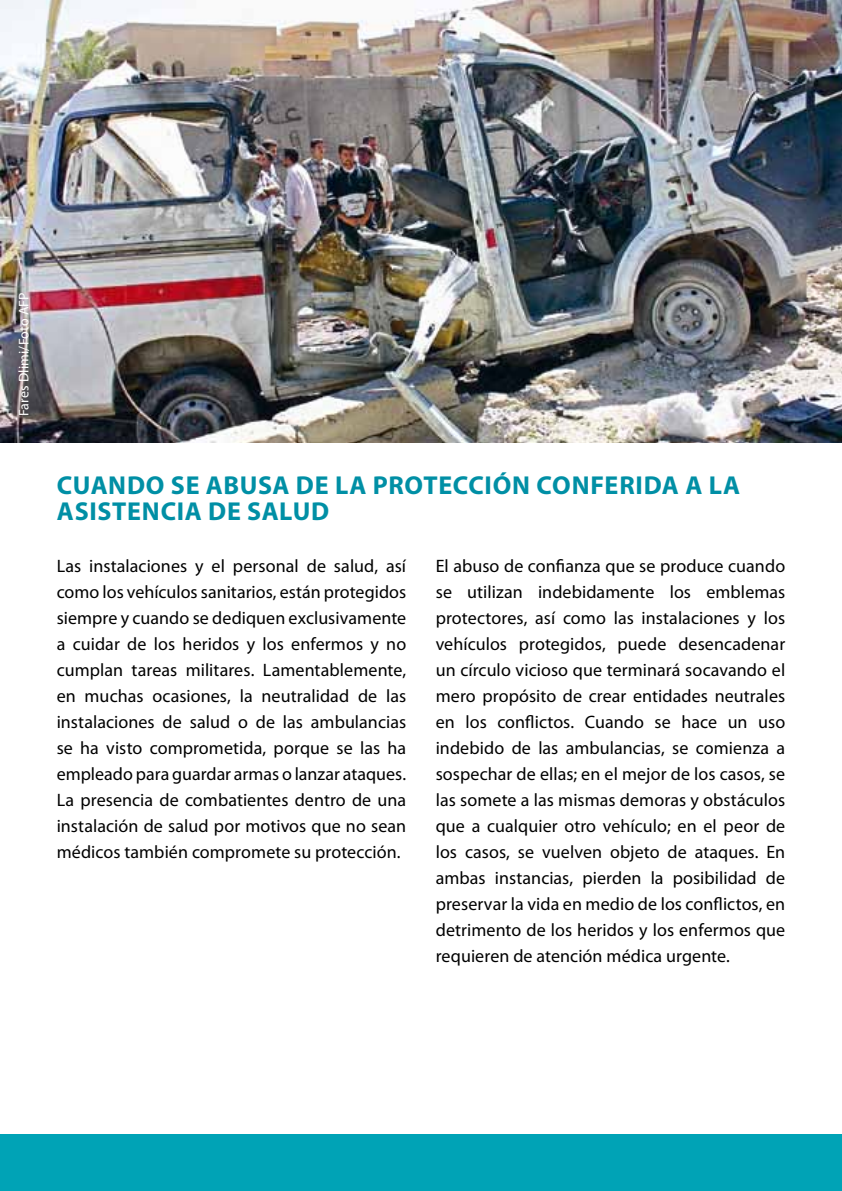
<style>
.page{position:relative;width:842px;height:1191px;background:#fff}
.page>*{position:absolute;margin:0;border:0;box-sizing:border-box;transform-origin:0 0}
.t1{font:700 26px/26px "Myriad Pro";letter-spacing:.025em;color:#008fa5}
.t2{font:18px/26px "Myriad Pro";letter-spacing:.005em;color:#000;text-align:justify}
.t3{font:14px "Myriad Pro";letter-spacing:.01em;color:#fff}
</style>
<div class="page">
<img style="left:0;top:0;width:842px;height:442px">
<div style="left:0;top:1134px;width:842px;height:57px;background:#00a3b6"></div>
<p class="t3" style="left:15px;top:416px;width:125px;rotate:-90deg">Fares Dlimi/Foto AFP</p>
<h1 class="t1" style="left:57px;top:471px;width:685px">CUANDO SE ABUSA DE LA PROTECCIÓN CONFERIDA A LA<br>ASISTENCIA DE SALUD</h1>
<p class="t2" style="left:436px;top:553px;width:351px">El abuso de confianza que se produce cuando se utilizan indebidamente los emblemas protectores, así como las instalaciones y los vehículos protegidos, puede desencadenar un círculo vicioso que terminará socavando el mero propósito de crear entidades neutrales en los conflictos. Cuando se hace un uso indebido de las ambulancias, se comienza a sospechar de ellas; en el mejor de los casos, se las somete a las mismas demoras y obstáculos que a cualquier otro vehículo; en el peor de los casos, se vuelven objeto de ataques. En ambas instancias, pierden la posibilidad de preservar la vida en medio de los conflictos, en detrimento de los heridos y los enfermos que requieren de atención médica urgente.</p>
<p class="t2" style="left:57px;top:553px;width:351px">Las instalaciones y el personal de salud, así como los vehículos sanitarios, están protegidos siempre y cuando se dediquen exclusivamente a cuidar de los heridos y los enfermos y no cumplan tareas militares. Lamentablemente, en muchas ocasiones, la neutralidad de las instalaciones de salud o de las ambulancias se ha visto comprometida, porque se las ha empleado para guardar armas o lanzar ataques.<br>La presencia de combatientes dentro de una instalación de salud por motivos que no sean médicos también compromete su protección.</p>
</div>
